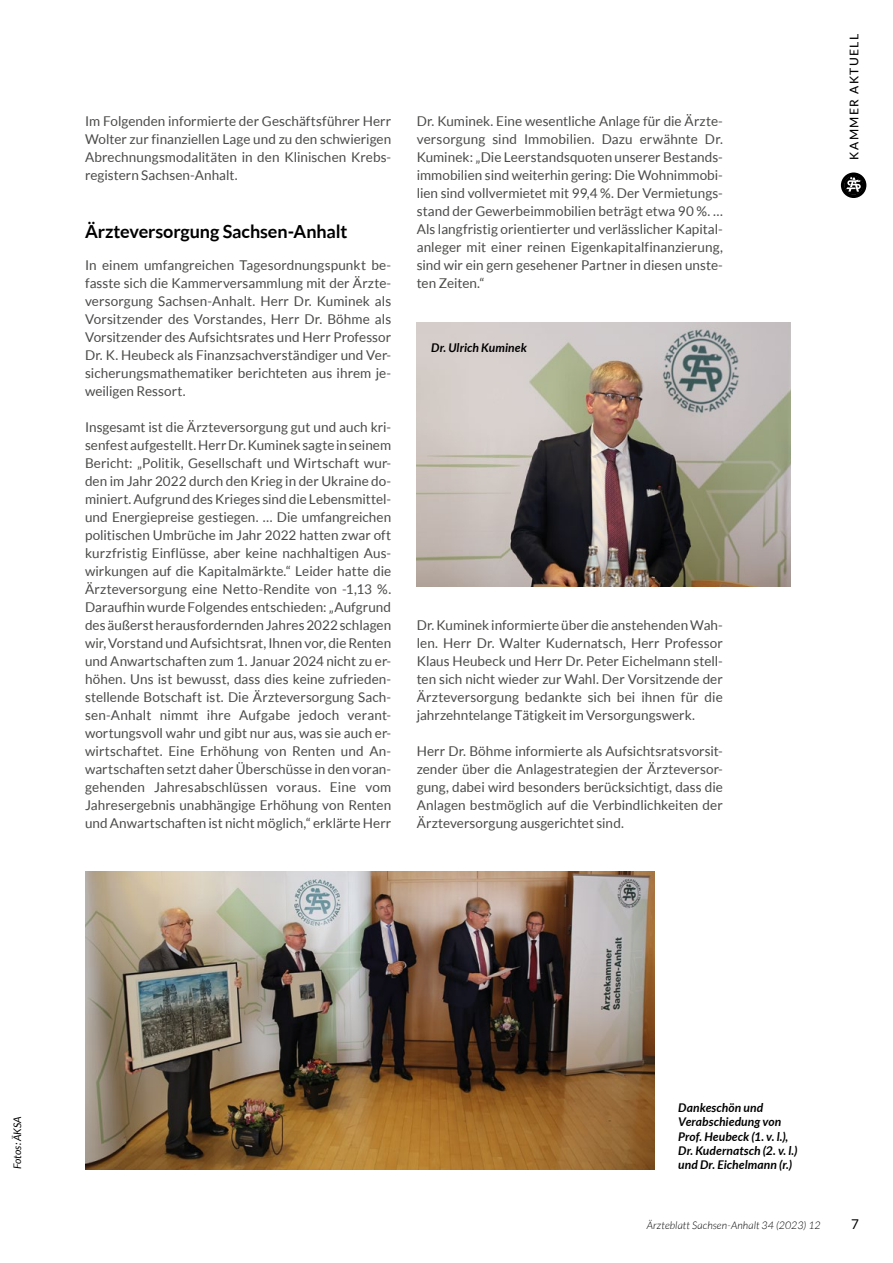
<style>
.page{position:relative;width:893px;height:1263px;background:#fff}
.page>*{position:absolute;margin:0;border:0;box-sizing:border-box;transform-origin:0 0}
.t1{font:700 18px "Lato";letter-spacing:-.005em;color:#000}
.t2{font:13.5px/18px "Lato";letter-spacing:.005em;color:#4a4a49;text-align:justify}
.t3{font:13.5px "Lato";color:#000}
.t4{font:italic 700 12px/14.4px "Lato";letter-spacing:.01em;color:#000}
.t5{font:500 12px "Lato";letter-spacing:.115em;color:#000}
.t6{font:italic 300 10.5px "Lato";letter-spacing:.015em;color:#000}
.t7{font:italic 10.5px "Lato";letter-spacing:.005em;color:#000}
</style>
<div class="page">
<div style="left:841px;top:172px;width:25px;height:26px;background:#000;border-radius:50%"></div>
<svg style="left:844px;top:176px;width:19px;height:19px"></svg>
<img style="left:417px;top:323px;width:374px;height:263px">
<img style="left:85px;top:872px;width:570px;height:297px">
<p class="t2" style="left:85px;top:112px;width:308px">Im Folgenden informierte der Geschäftsführer Herr Wolter zur finanziellen Lage und zu den schwierigen Abrechnungsmodalitäten in den Klinischen Krebs&shy;registern Sachsen-Anhalt.</p>
<h1 class="t1" style="left:85px;top:221px;width:264px">Ärzteversorgung Sachsen-Anhalt</h1>
<p class="t2" style="left:85px;top:256px;width:308px">In einem umfangreichen Tagesordnungspunkt be&shy;fasste sich die Kammerversammlung mit der Ärzte&shy;versorgung Sachsen-Anhalt. Herr Dr. Kuminek als Vorsitzender des Vorstandes, Herr Dr. Böhme als Vorsitzender des Aufsichtsrates und Herr Professor Dr. K. Heubeck als Finanzsachverständiger und Ver&shy;sicherungsmathematiker berichteten aus ihrem je&shy;weiligen Ressort.</p>
<p class="t2" style="left:85px;top:418px;width:308px">Insgesamt ist die Ärzteversorgung gut und auch kri&shy;senfest aufgestellt. Herr Dr. Kuminek sagte in seinem Bericht: „Politik, Gesellschaft und Wirtschaft wur&shy;den im Jahr 2022 durch den Krieg in der Ukraine do&shy;miniert. Aufgrund des Krieges sind die Lebensmittel&shy;und Energiepreise gestiegen. … Die umfangreichen politischen Umbrüche im Jahr 2022 hatten zwar oft kurzfristig Einflüsse, aber keine nachhaltigen Aus&shy;wirkungen auf die Kapitalmärkte.“ Leider hatte die Ärzteversorgung eine Netto-Rendite von -1,13 %.<br>Daraufhin wurde Folgendes entschieden: „Aufgrund des äußerst herausfordernden Jahres 2022 schlagen wir, Vorstand und Aufsichtsrat, Ihnen vor, die Renten und Anwartschaften zum 1. Januar 2024 nicht zu er&shy;höhen. Uns ist bewusst, dass dies keine zufrieden&shy;stellende Botschaft ist. Die Ärzteversorgung Sach&shy;sen-Anhalt nimmt ihre Aufgabe jedoch verant&shy;wortungsvoll wahr und gibt nur aus, was sie auch er&shy;wirtschaftet. Eine Erhöhung von Renten und An&shy;wartschaften setzt daher Überschüsse in den voran&shy;gehenden Jahresabschlüssen voraus. Eine vom Jahresergebnis unabhängige Erhöhung von Renten und Anwartschaften ist nicht möglich,“ erklärte Herr</p>
<p class="t2" style="left:417px;top:112px;width:308px">Dr. Kuminek. Eine wesentliche Anlage für die Ärzte&shy;versorgung sind Immobilien. Dazu erwähnte Dr.<br>Kuminek: „Die Leerstandsquoten unserer Bestands&shy;immobilien sind weiterhin gering: Die Wohnimmobi&shy;lien sind vollvermietet mit 99,4 %. Der Vermietungs&shy;stand der Gewerbeimmobilien beträgt etwa 90 %. … Als langfristig orientierter und verlässlicher Kapital&shy;anleger mit einer reinen Eigenkapitalfinanzierung, sind wir ein gern gesehener Partner in diesen unste&shy;ten Zeiten.“</p>
<p class="t4" style="left:431px;top:340px;width:97px">Dr. Ulrich Kuminek</p>
<p class="t2" style="left:417px;top:616px;width:308px">Dr. Kuminek informierte über die anstehenden Wah&shy;len. Herr Dr. Walter Kudernatsch, Herr Professor Klaus Heubeck und Herr Dr. Peter Eichelmann stell&shy;ten sich nicht wieder zur Wahl. Der Vorsitzende der Ärzteversorgung bedankte sich bei ihnen für die jahrzehntelange Tätigkeit im Versorgungswerk.</p>
<p class="t2" style="left:417px;top:742px;width:308px">Herr Dr. Böhme informierte als Aufsichtsratsvorsit&shy;zender über die Anlagestrategien der Ärzteversor&shy;gung, dabei wird besonders berücksichtigt, dass die Anlagen bestmöglich auf die Verbindlichkeiten der Ärzteversorgung ausgerichtet sind.</p>
<p class="t5" style="left:845px;top:160px;width:127px;rotate:-90deg">KAMMER AKTUELL</p>
<p class="t7" style="left:12px;top:1169px;width:55px;rotate:-90deg">Fotos: ÄKSA</p>
<p class="t4" style="left:678px;top:1100px;width:121px">Dankeschön und<br>Verabschiedung von<br>Prof. Heubeck (1. v. l.),<br>Dr. Kudernatsch (2. v. l.) und Dr. Eichelmann (r.)</p>
<p class="t6" style="left:647px;top:1219px;width:175px">Ärzteblatt Sachsen-Anhalt 34 (2023) 12</p>
<p class="t3" style="left:851px;top:1216px;width:9px">7</p>
</div>
